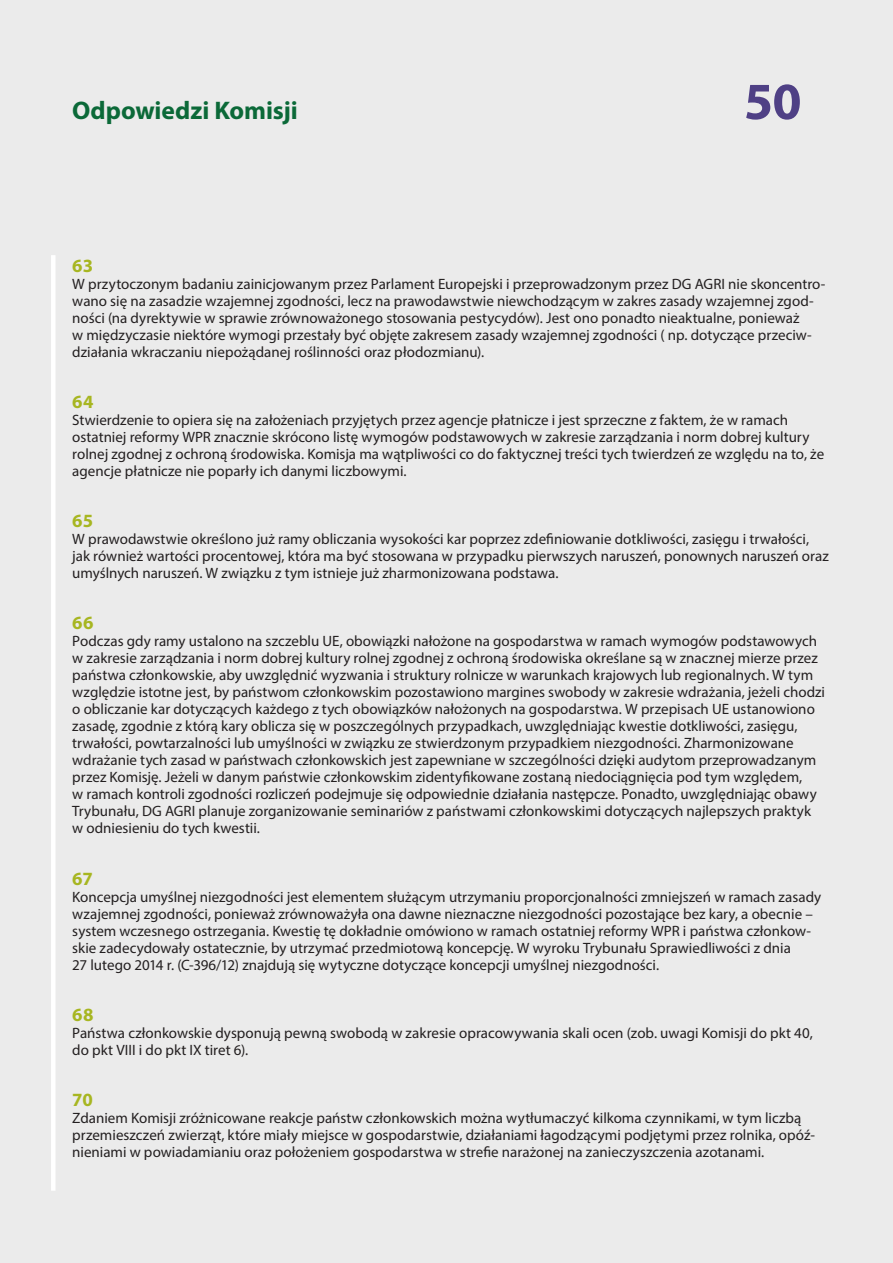
<style>
.page{position:relative;width:893px;height:1263px;background:#ebebeb}
.page>*{position:absolute;margin:0;border:0;box-sizing:border-box;transform-origin:0 0}
.t1{font:700 52.5px "Myriad Pro";color:#4f4085}
.t2{font:700 25.5px "Myriad Pro";letter-spacing:-.005em;color:#0b6938}
.K_03_-_REP_CHIFFRE{font:700 18.75px "Myriad Pro";letter-spacing:.005em;color:#a7b621}
.K_04_-_REP_TEXTE_COU{font:15px/17px "Myriad Pro";color:#231f20}
</style>
<div class="page">
<div style="left:51px;top:255px;width:5px;height:936px;background:#fff"></div>
<h2 class="t2" style="left:72px;top:96px;width:227px">Odpowiedzi Komisji</h2>
<h1 class="t1" style="left:744px;top:72px;width:59px">50</h1>
<p class="K_03_-_REP_CHIFFRE" style="left:72px;top:255px;width:22px">63</p>
<p class="K_04_-_REP_TEXTE_COU" style="left:72px;top:275px;width:755px">W przytoczonym badaniu zainicjowanym przez Parlament Europejski i przeprowadzonym przez DG AGRI nie skoncentro&shy;wano się na zasadzie wzajemnej zgodności, lecz na prawodawstwie niewchodzącym w zakres zasady wzajemnej zgod&shy;ności (na dyrektywie w sprawie zrównoważonego stosowania pestycydów). Jest ono ponadto nieaktualne, ponieważ<br>w międzyczasie niektóre wymogi przestały być objęte zakresem zasady wzajemnej zgodności ( np. dotyczące przeciw&shy;działania wkraczaniu niepożądanej roślinności oraz płodozmianu).</p>
<p class="K_03_-_REP_CHIFFRE" style="left:72px;top:391px;width:23px">64</p>
<p class="K_04_-_REP_TEXTE_COU" style="left:72px;top:411px;width:753px">Stwierdzenie to opiera się na założeniach przyjętych przez agencje płatnicze i jest sprzeczne z faktem, że w ramach ostatniej reformy WPR znacznie skrócono listę wymogów podstawowych w zakresie zarządzania i norm dobrej kultury rolnej zgodnej z ochroną środowiska. Komisja ma wątpliwości co do faktycznej treści tych twierdzeń ze względu na to, że agencje płatnicze nie poparły ich danymi liczbowymi.</p>
<p class="K_03_-_REP_CHIFFRE" style="left:72px;top:510px;width:22px">65</p>
<p class="K_04_-_REP_TEXTE_COU" style="left:72px;top:531px;width:758px">W prawodawstwie określono już ramy obliczania wysokości kar poprzez zdefiniowanie dotkliwości, zasięgu i trwałości, jak również wartości procentowej, która ma być stosowana w przypadku pierwszych naruszeń, ponownych naruszeń oraz umyślnych naruszeń. W związku z tym istnieje już zharmonizowana podstawa.</p>
<p class="K_03_-_REP_CHIFFRE" style="left:72px;top:612px;width:23px">66</p>
<p class="K_04_-_REP_TEXTE_COU" style="left:72px;top:633px;width:754px">Podczas gdy ramy ustalono na szczeblu UE, obowiązki nałożone na gospodarstwa w ramach wymogów podstawowych w zakresie zarządzania i norm dobrej kultury rolnej zgodnej z ochroną środowiska określane są w znacznej mierze przez państwa członkowskie, aby uwzględnić wyzwania i struktury rolnicze w warunkach krajowych lub regionalnych. W tym względzie istotne jest, by państwom członkowskim pozostawiono margines swobody w zakresie wdrażania, jeżeli chodzi o obliczanie kar dotyczących każdego z tych obowiązków nałożonych na gospodarstwa. W przepisach UE ustanowiono zasadę, zgodnie z którą kary oblicza się w poszczególnych przypadkach, uwzględniając kwestie dotkliwości, zasięgu, trwałości, powtarzalności lub umyślności w związku ze stwierdzonym przypadkiem niezgodności. Zharmonizowane wdrażanie tych zasad w państwach członkowskich jest zapewniane w szczególności dzięki audytom przeprowadzanym przez Komisję. Jeżeli w danym państwie członkowskim zidentyfikowane zostaną niedociągnięcia pod tym względem,<br>w ramach kontroli zgodności rozliczeń podejmuje się odpowiednie działania następcze. Ponadto, uwzględniając obawy Trybunału, DG AGRI planuje zorganizowanie seminariów z państwami członkowskimi dotyczących najlepszych praktyk w odniesieniu do tych kwestii.</p>
<p class="K_03_-_REP_CHIFFRE" style="left:72px;top:868px;width:22px">67</p>
<p class="K_04_-_REP_TEXTE_COU" style="left:72px;top:888px;width:750px">Koncepcja umyślnej niezgodności jest elementem służącym utrzymaniu proporcjonalności zmniejszeń w ramach zasady wzajemnej zgodności, ponieważ zrównoważyła ona dawne nieznaczne niezgodności pozostające bez kary, a obecnie – system wczesnego ostrzegania. Kwestię tę dokładnie omówiono w ramach ostatniej reformy WPR i państwa członkow&shy;skie zadecydowały ostatecznie, by utrzymać przedmiotową koncepcję. W wyroku Trybunału Sprawiedliwości z dnia<br>27 lutego 2014 r. (C-396/12) znajdują się wytyczne dotyczące koncepcji umyślnej niezgodności.</p>
<p class="K_03_-_REP_CHIFFRE" style="left:72px;top:1004px;width:23px">68</p>
<p class="K_04_-_REP_TEXTE_COU" style="left:72px;top:1024px;width:742px">Państwa członkowskie dysponują pewną swobodą w zakresie opracowywania skali ocen (zob. uwagi Komisji do pkt 40, do pkt VIII i do pkt IX tiret 6).</p>
<p class="K_03_-_REP_CHIFFRE" style="left:72px;top:1089px;width:22px">70</p>
<p class="K_04_-_REP_TEXTE_COU" style="left:72px;top:1109px;width:744px">Zdaniem Komisji zróżnicowane reakcje państw członkowskich można wytłumaczyć kilkoma czynnikami, w tym liczbą przemieszczeń zwierząt, które miały miejsce w gospodarstwie, działaniami łagodzącymi podjętymi przez rolnika, opóź&shy;nieniami w powiadamianiu oraz położeniem gospodarstwa w strefie narażonej na zanieczyszczenia azotanami.</p>
</div>
